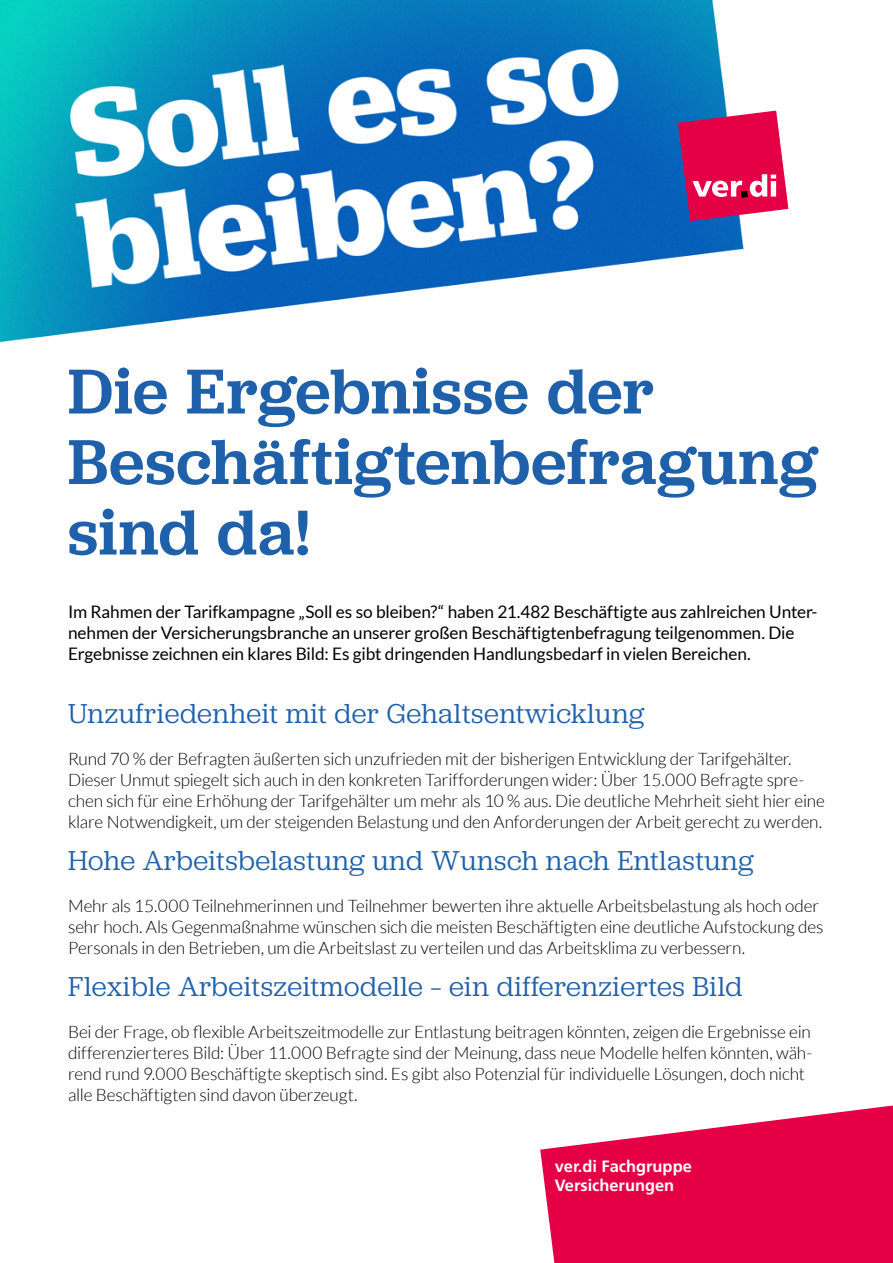
<style>
.page{position:relative;width:893px;height:1263px;background:#fff}
.page>*{position:absolute;margin:0;border:0;box-sizing:border-box;transform-origin:0 0}
.Normal_text{font:500 66px/70.5px "Jubilat";letter-spacing:.015em;color:#1f60ab}
.Normal_text-2{font:28.5px "Jubilat";letter-spacing:.02em;color:#1f60ab}
.Normal_text-3{font:300 17.25px/21px "Lato";letter-spacing:-.01em;color:#000}
.Normal_text-4{font:17.25px/21px "Lato";letter-spacing:-.005em;color:#000}
.T1_Absender_unten{font:700 16.35px "Frutiger LT Std";color:#fff}
.s1{font-size:18px}
</style>
<div class="page">
<img style="left:0;top:0;width:744px;height:343px">
<svg style="left:678px;top:111px;width:110px;height:110px;background:#d2326e"></svg>
<svg style="left:540px;top:1105px;width:353px;height:158px;fill:#e50046"></svg>
<p class="Normal_text" style="left:68px;top:354px;width:750px">Die Ergebnisse der<br>Beschäftigtenbefragung sind da!</p>
<p class="Normal_text-4" style="left:68px;top:601px;width:751px">Im Rahmen der Tarifkampagne „Soll es so bleiben?“ haben 21.482 Beschäftigte aus zahlreichen Unter&shy;nehmen der Versicherungsbranche an unserer großen Beschäftigtenbefragung teilgenommen. Die<br>Ergebnisse zeichnen ein klares Bild: Es gibt dringenden Handlungsbedarf in vielen Bereichen.</p>
<p class="Normal_text-2" style="left:68px;top:695px;width:578px">Unzufriedenheit mit der Gehaltsentwicklung</p>
<p class="Normal_text-3" style="left:68px;top:748px;width:758px">Rund 70 % der Befragten äußerten sich unzufrieden mit der bisherigen Entwicklung der Tarifgehälter.<br>Dieser Unmut spiegelt sich auch in den konkreten Tarifforderungen wider: Über 15.000 Befragte spre&shy;chen sich für eine Erhöhung der Tarifgehälter um mehr als 10 % aus. Die deutliche Mehrheit sieht hier eine klare Notwendigkeit, um der steigenden Belastung und den Anforderungen der Arbeit gerecht zu werden.</p>
<p class="Normal_text-2" style="left:68px;top:842px;width:687px">Hohe Arbeitsbelastung und Wunsch nach Entlastung</p>
<p class="Normal_text-3" style="left:68px;top:895px;width:757px">Mehr als 15.000 Teilnehmerinnen und Teilnehmer bewerten ihre aktuelle Arbeitsbelastung als hoch oder sehr hoch. Als Gegenmaßnahme wünschen sich die meisten Beschäftigten eine deutliche Aufstockung des<br>Personals in den Betrieben, um die Arbeitslast zu verteilen und das Arbeitsklima zu verbessern.</p>
<p class="Normal_text-2" style="left:68px;top:968px;width:676px">Flexible Arbeitszeitmodelle – ein differenziertes Bild</p>
<p class="Normal_text-3" style="left:68px;top:1021px;width:746px">Bei der Frage, ob flexible Arbeitszeitmodelle zur Entlastung beitragen könnten, zeigen die Ergebnisse ein differenzierteres Bild: Über 11.000 Befragte sind der Meinung, dass neue Modelle helfen könnten, wäh&shy;rend rund 9.000 Beschäftigte skeptisch sind. Es gibt also Potenzial für individuelle Lösungen, doch nicht alle Beschäftigten sind davon überzeugt<span class="s1">.</span></p>
<p class="T1_Absender_unten" style="left:555px;top:1156px;width:138px">ver.di Fachgruppe</p>
<p class="T1_Absender_unten" style="left:555px;top:1176px;width:121px">Versicherungen</p>
</div>
